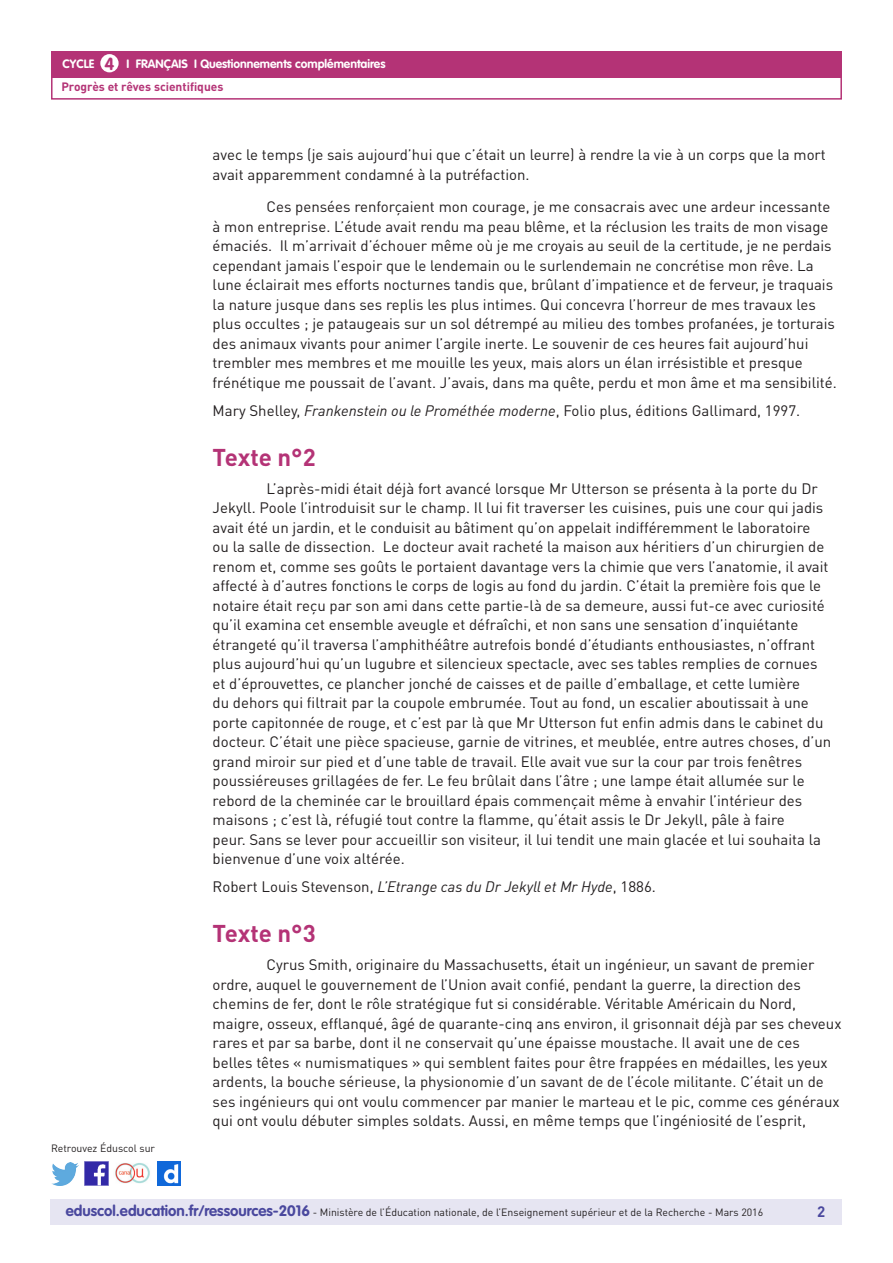
<style>
.page{position:relative;width:893px;height:1263px;background:#fff}
.page>*{position:absolute;margin:0;border:0;box-sizing:border-box;transform-origin:0 0}
._03_Titre_de_niveau{font:700 24px "DIN Pro";letter-spacing:-.005em;color:#b43376}
.t1{font:700 17.25px "VAG Rounded Std";color:#b43376}
._06_Texte_courant{font:15px/19.5px "DIN Pro";color:#231f20}
._06_Texte_courant-2{font:italic 15px "DIN Pro";color:#231f20}
.t2{font:700 15px "DIN Pro";color:#4a489e}
.t3{font:700 12px "VAG Rounded Std";color:#fff}
.t4{font:700 12px "DIN Pro";color:#b43376}
.t5{font:10.5px "DIN Pro";color:#231f20}
.s1{font-style:italic}
.s2{font-style:normal}
.s3{font-family:"VAG Rounded Std";font-weight:700;font-size:15px;color:#4a489e}
</style>
<div class="page">
<div style="left:50px;top:1199px;width:791px;height:26px;background:#e6e5f2"></div>
<div style="left:51px;top:51px;width:791px;height:27px;background:#b43376"></div>
<div style="left:100px;top:54px;width:19px;height:18px;background:#fff;border-radius:50%"></div>
<div style="left:51px;top:75px;width:791px;height:25px;border:2px solid #b43376"></div>
<img style="left:85px;top:1162px;width:23px;height:23px">
<img style="left:51px;top:1163px;width:28px;height:22px">
<img style="left:158px;top:1162px;width:22px;height:23px">
<img style="left:115px;top:1163px;width:35px;height:21px">
<p class="t1" style="left:105px;top:53px;width:11px">4</p>
<p class="t4" style="left:61px;top:79px;width:164px">Progrès et rêves scientifiques</p>
<p class="t3" style="left:63px;top:57px;width:33px">CYCLE</p>
<p class="t3" style="left:127px;top:57px;width:260px">I FRANÇAIS I Questionnements complémentaires</p>
<p class="t5" style="left:51px;top:1141px;width:106px">Retrouvez Éduscol sur</p>
<p class="_06_Texte_courant" style="left:213px;top:145px;width:615px">avec le temps (je sais aujourd’hui que c’était un leurre) à rendre la vie à un corps que la mort avait apparemment condamné à la putréfaction.</p>
<p class="_06_Texte_courant" style="left:213px;top:197px;width:626px;text-indent:54px">Ces pensées renforçaient mon courage, je me consacrais avec une ardeur incessante à mon entreprise. L’étude avait rendu ma peau blême, et la réclusion les traits de mon visage émaciés. Il m’arrivait d’échouer même où je me croyais au seuil de la certitude, je ne perdais cependant jamais l’espoir que le lendemain ou le surlendemain ne concrétise mon rêve. La lune éclairait mes efforts nocturnes tandis que, brûlant d’impatience et de ferveur, je traquais la nature jusque dans ses replis les plus intimes. Qui concevra l’horreur de mes travaux les plus occultes ; je pataugeais sur un sol détrempé au milieu des tombes profanées, je torturais des animaux vivants pour animer l’argile inerte. Le souvenir de ces heures fait aujourd’hui trembler mes membres et me mouille les yeux, mais alors un élan irrésistible et presque frénétique me poussait de l’avant. J’avais, dans ma quête, perdu et mon âme et ma sensibilité.</p>
<p class="_06_Texte_courant" style="left:213px;top:400px;width:589px">Mary Shelley, <span class="s1">Frankenstein ou le Prométhée moderne</span>, Folio plus, éditions Gallimard, 1997.</p>
<p class="_03_Titre_de_niveau" style="left:213px;top:441px;width:105px">Texte n°2</p>
<p class="_06_Texte_courant" style="left:213px;top:478px;width:620px;text-indent:54px">L’après-midi était déjà fort avancé lorsque Mr Utterson se présenta à la porte du Dr Jekyll. Poole l’introduisit sur le champ. Il lui fit traverser les cuisines, puis une cour qui jadis avait été un jardin, et le conduisit au bâtiment qu’on appelait indifféremment le laboratoire<br>ou la salle de dissection. Le docteur avait racheté la maison aux héritiers d’un chirurgien de renom et, comme ses goûts le portaient davantage vers la chimie que vers l’anatomie, il avait affecté à d’autres fonctions le corps de logis au fond du jardin. C’était la première fois que le notaire était reçu par son ami dans cette partie-là de sa demeure, aussi fut-ce avec curiosité qu’il examina cet ensemble aveugle et défraîchi, et non sans une sensation d’inquiétante étrangeté qu’il traversa l’amphithéâtre autrefois bondé d’étudiants enthousiastes, n’offrant plus aujourd’hui qu’un lugubre et silencieux spectacle, avec ses tables remplies de cornues et d’éprouvettes, ce plancher jonché de caisses et de paille d’emballage, et cette lumière<br>du dehors qui filtrait par la coupole embrumée. Tout au fond, un escalier aboutissait à une porte capitonnée de rouge, et c’est par là que Mr Utterson fut enfin admis dans le cabinet du docteur. C’était une pièce spacieuse, garnie de vitrines, et meublée, entre autres choses, d’un grand miroir sur pied et d’une table de travail. Elle avait vue sur la cour par trois fenêtres poussiéreuses grillagées de fer. Le feu brûlait dans l’âtre ; une lampe était allumée sur le rebord de la cheminée car le brouillard épais commençait même à envahir l’intérieur des maisons ; c’est là, réfugié tout contre la flamme, qu’était assis le Dr Jekyll, pâle à faire<br>peur. Sans se lever pour accueillir son visiteur, il lui tendit une main glacée et lui souhaita la bienvenue d’une voix altérée.</p>
<p class="_06_Texte_courant-2" style="left:213px;top:877px;width:445px"><span class="s2">Robert Louis Stevenson,</span> L’Etrange cas du Dr Jekyll et Mr Hyde<span class="s2">, 1886.</span></p>
<p class="_03_Titre_de_niveau" style="left:213px;top:918px;width:105px">Texte n°3</p>
<p class="_06_Texte_courant" style="left:213px;top:955px;width:630px;text-indent:54px">Cyrus Smith, originaire du Massachusetts, était un ingénieur, un savant de premier ordre, auquel le gouvernement de l’Union avait confié, pendant la guerre, la direction des chemins de fer, dont le rôle stratégique fut si considérable. Véritable Américain du Nord, maigre, osseux, efflanqué, âgé de quarante-cinq ans environ, il grisonnait déjà par ses cheveux rares et par sa barbe, dont il ne conservait qu’une épaisse moustache. Il avait une de ces belles têtes « numismatiques » qui semblent faites pour être frappées en médailles, les yeux ardents, la bouche sérieuse, la physionomie d’un savant de de l’école militante. C’était un de ses ingénieurs qui ont voulu commencer par manier le marteau et le pic, comme ces généraux qui ont voulu débuter simples soldats. Aussi, en même temps que l’ingéniosité de l’esprit,</p>
<p class="t5" style="left:66px;top:1205px;width:699px"><span class="s3">eduscol.education.fr/ressources-2016</span> - Ministère de l’Éducation nationale, de l’Enseignement supérieur et de la Recherche - Mars 2016</p>
<p class="t2" style="left:817px;top:1201px;width:10px">2</p>
</div>
